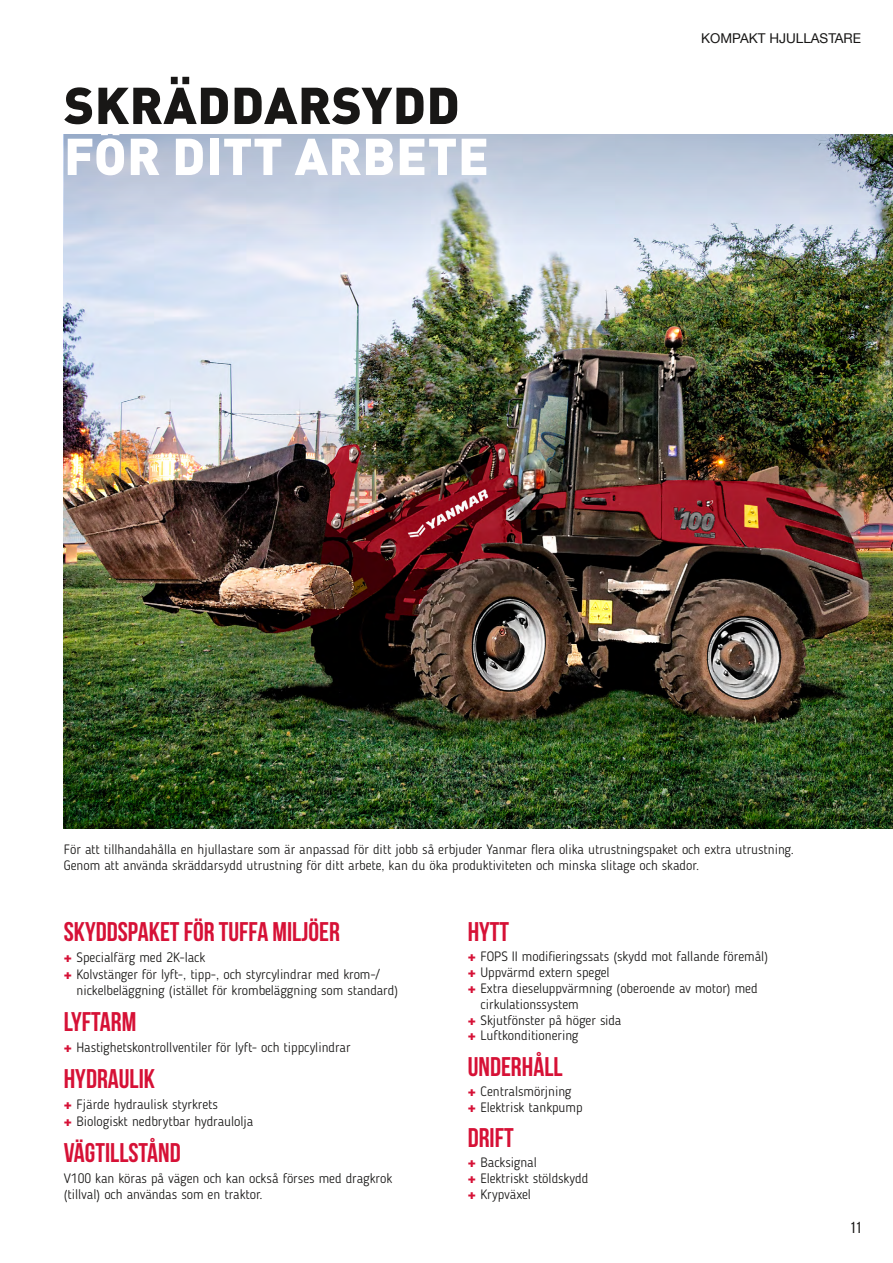
<style>
.page{position:relative;width:893px;height:1263px;background:#fff}
.page>*{position:absolute;margin:0;border:0;box-sizing:border-box;transform-origin:0 0}
.t1{font:900 51px "DINOT";letter-spacing:.01em;color:#fff}
.t2{font:900 51px "DINOT";letter-spacing:.01em;color:#181716}
.t3{font:700 27px "Bebas Neue";color:#d61136}
.t4{font:15.9px "Bebas Neue";color:#181716}
.t5{font:300 13.5px/15.8px "Blogger Sans";color:#181716}
.t6{font:13.5px "Helvetica Neue LT Com";color:#181716}
.s1{font-family:"Helvetica Neue LT Com";font-weight:900;color:#d61136}
</style>
<div class="page">
<img style="left:64px;top:247px;width:829px;height:581px">
<svg style="left:64px;top:134px;width:829px;height:113px;background:#c0cbdb"></svg>
<h1 class="t2" style="left:64px;top:71px;width:397px">SKRÄDDARSYDD</h1>
<h1 class="t1" style="left:64px;top:122px;width:426px">FÖR DITT ARBETE</h1>
<p class="t6" style="left:701px;top:29px;width:161px">KOMPAKT HJULLASTARE</p>
<p class="t5" style="left:64px;top:842px;width:732px">För att tillhandahålla en hjullastare som är anpassad för ditt jobb så erbjuder Yanmar flera olika utrustningspaket och extra utrustning.<br>Genom att använda skräddarsydd utrustning för ditt arbete, kan du öka produktiviteten och minska slitage och skador.</p>
<h2 class="t3" style="left:64px;top:917px;width:278px">SKYDDSPAKET FÖR TUFFA MILJÖER</h2>
<p class="t5" style="left:64px;top:949px;width:143px"><span class="s1">+</span> Specialfärg med 2K-lack</p>
<p class="t5" style="left:64px;top:966px;width:317px"><span class="s1">+</span> Kolvstänger för lyft-, tipp-, och styrcylindrar med krom-/</p>
<p class="t5" style="left:77px;top:982px;width:323px">nickelbeläggning (istället för krombeläggning som standard)</p>
<h2 class="t3" style="left:64px;top:1007px;width:74px">LYFTARM</h2>
<p class="t5" style="left:64px;top:1039px;width:288px"><span class="s1">+</span> Hastighetskontrollventiler för lyft- och tippcylindrar</p>
<h2 class="t3" style="left:64px;top:1064px;width:93px">HYDRAULIK</h2>
<p class="t5" style="left:64px;top:1096px;width:191px;line-height:16.5px"><span class="s1">+</span> Fjärde hydraulisk styrkrets<br><span class="s1">+</span> Biologiskt nedbrytbar hydraulolja</p>
<h2 class="t3" style="left:64px;top:1138px;width:118px">VÄGTILLSTÅND</h2>
<p class="t5" style="left:64px;top:1169px;width:330px;line-height:16.5px">V100 kan köras på vägen och kan också förses med dragkrok (tillval) och användas som en traktor.</p>
<h2 class="t3" style="left:468px;top:917px;width:43px">HYTT</h2>
<p class="t5" style="left:468px;top:949px;width:302px"><span class="s1">+</span> FOPS II modifieringssats (skydd mot fallande föremål)</p>
<p class="t5" style="left:468px;top:964px;width:143px"><span class="s1">+</span> Uppvärmd extern spegel</p>
<p class="t5" style="left:468px;top:980px;width:291px"><span class="s1">+</span> Extra dieseluppvärmning (oberoende av motor) med</p>
<p class="t5" style="left:480px;top:996px;width:100px">cirkulationssystem</p>
<p class="t5" style="left:468px;top:1012px;width:155px"><span class="s1">+</span> Skjutfönster på höger sida</p>
<p class="t5" style="left:468px;top:1028px;width:112px"><span class="s1">+</span> Luftkonditionering</p>
<h2 class="t3" style="left:468px;top:1052px;width:96px">UNDERHÅLL</h2>
<p class="t5" style="left:468px;top:1083px;width:116px"><span class="s1">+</span> Centralsmörjning <span class="s1">+</span> Elektrisk tankpump</p>
<h2 class="t3" style="left:468px;top:1123px;width:47px">DRIFT</h2>
<p class="t5" style="left:468px;top:1155px;width:122px"><span class="s1">+</span> Backsignal<br><span class="s1">+</span> Elektriskt stöldskydd <span class="s1">+</span> Krypväxel</p>
<p class="t4" style="left:850px;top:1219px;width:12px">11</p>
</div>
